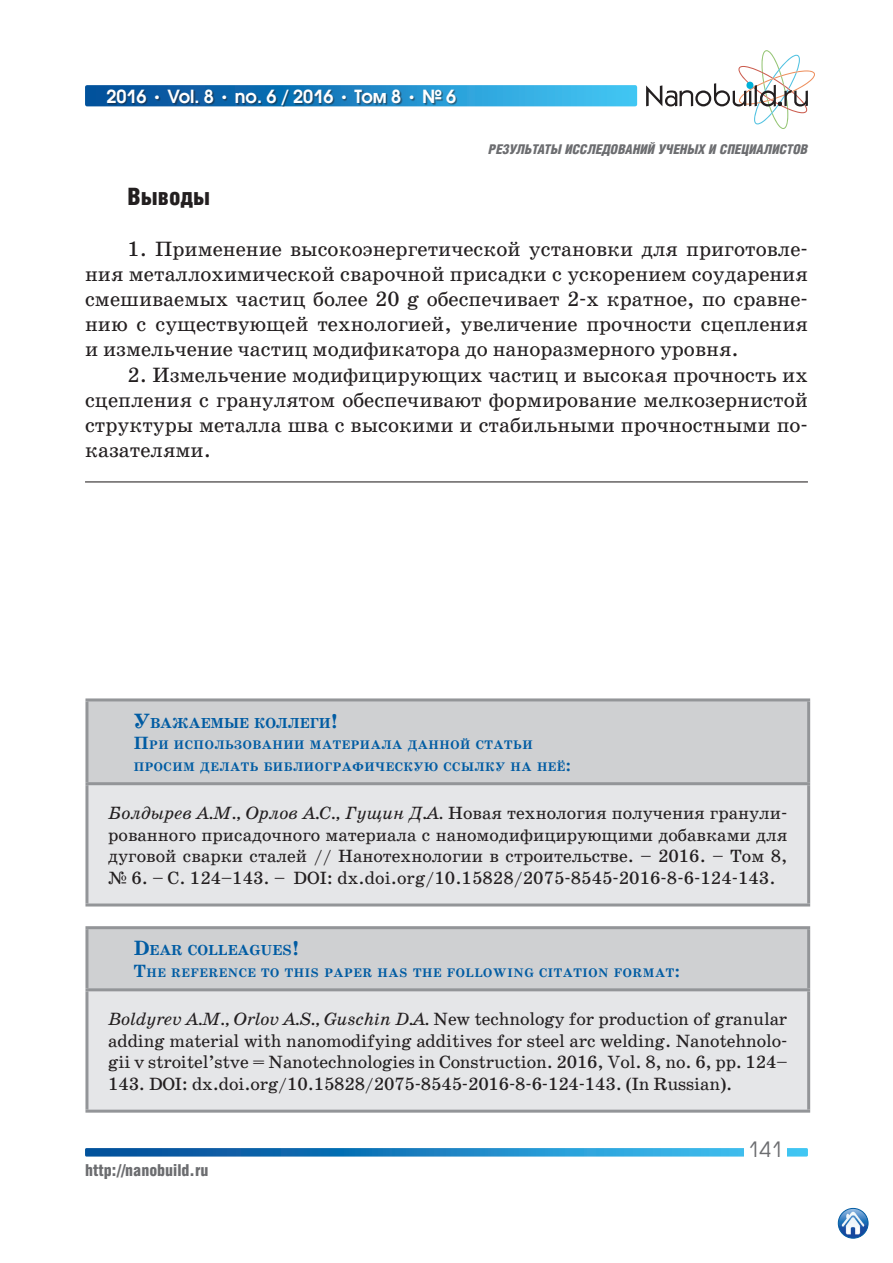
<style>
.page{position:relative;width:893px;height:1263px;background:#fff}
.page>*{position:absolute;margin:0;border:0;box-sizing:border-box;transform-origin:0 0}
.t1{font:900 24px "Helios Cond";color:#231f20}
.t2{font:21px/25.2px "School Book C";color:#231f20;text-align:justify}
.t3{font:21px "Avant Garde Gothic C";color:#6c6d70}
.t4{font:18px/21.6px "School Book C";letter-spacing:-.005em;color:#231f20;text-align:justify}
.t5{font:600 18px "Avant Garde Gothic C";color:#fff}
.t6{font:900 16.5px "Helios Cond";color:#6c6d70}
.t7{font:700 14.7px "School Book C";color:#015ca3}
.t8{font:italic 900 13.5px "Helios Cond";color:#6c6d70}
.t9{font:700 12.6px/21.6px "School Book C";letter-spacing:.045em;color:#015ca3}
.s1{font-family:"School Book C";font-weight:700}
.s2{font-size:21px}
.s3{font-size:18px}
.s4{font-style:italic}
</style>
<div class="page">
<svg style="left:85px;top:1148px;width:723px;height:8px;background:#1e84c3"></svg>
<div style="left:744px;top:1137px;width:43px;height:19px;background:#fff"></div>
<div style="left:85px;top:85px;width:552px;height:21px;background:linear-gradient(to right,#004694,#42c8f6);border-radius:2px"></div>
<div style="left:108px;top:90px;width:349px;height:17px;background:#231f20;opacity:.5"></div>
<svg style="left:646px;top:50px;width:169px;height:79px"></svg>
<img style="left:838px;top:1208px;width:30px;height:30px;border-radius:15px">
<div style="left:838px;top:1208px;width:30px;height:30px;border:1px solid #015ca3;border-radius:50%"></div>
<hr style="left:85px;top:481px;width:723px;height:1px;background:#231f20">
<div style="left:88px;top:701px;width:719px;height:81px;background:#cfd0d2"></div>
<svg style="left:87px;top:785px;width:722px;height:325px;background:#e2e2e4"></svg>
<hr style="left:85px;top:698px;width:725px;height:3px;background:#939598">
<hr style="left:85px;top:701px;width:3px;height:81px;background:#939598">
<hr style="left:807px;top:701px;width:3px;height:81px;background:#939598">
<hr style="left:85px;top:782px;width:725px;height:3px;background:#939598">
<hr style="left:85px;top:785px;width:3px;height:118px;background:#939598">
<hr style="left:807px;top:785px;width:3px;height:118px;background:#939598">
<hr style="left:85px;top:903px;width:725px;height:3px;background:#939598">
<hr style="left:85px;top:926px;width:725px;height:3px;background:#939598">
<hr style="left:85px;top:929px;width:3px;height:59px;background:#939598">
<hr style="left:807px;top:929px;width:3px;height:59px;background:#939598">
<hr style="left:85px;top:988px;width:725px;height:3px;background:#939598">
<hr style="left:85px;top:991px;width:3px;height:119px;background:#939598">
<hr style="left:807px;top:991px;width:3px;height:119px;background:#939598">
<hr style="left:85px;top:1110px;width:725px;height:3px;background:#939598">
<p class="t5" style="left:106px;top:85px;width:351px">2016 <span class="s1">•</span> Vol. 8 <span class="s1">•</span> no. 6 / 2016 <span class="s1">•</span> Том 8 <span class="s1">•</span> № 6</p>
<p class="t8" style="left:489px;top:142px;width:321px">РЕЗУЛЬТАТЫ ИССЛЕДОВАНИЙ УЧЕНЫХ И СПЕЦИАЛИСТОВ</p>
<h1 class="t1" style="left:128px;top:183px;width:84px">Выводы</h1>
<p class="t2" style="left:85px;top:236px;width:724px;text-indent:43px">1. Применение высокоэнергетической установки для приготовле&shy;ния металлохимической сварочной присадки с ускорением соударения смешиваемых частиц более 20 g обеспечивает 2-х кратное, по сравне&shy;нию с существующей технологией, увеличение прочности сцепления и измельчение частиц модификатора до наноразмерного уровня.</p>
<p class="t2" style="left:85px;top:362px;width:724px;text-indent:43px">2. Измельчение модифицирующих частиц и высокая прочность их сцепления с гранулятом обеспечивают формирование мелкозернистой структуры металла шва с высокими и стабильными прочностными по&shy;казателями.</p>
<p class="t7" style="left:134px;top:715px;width:206px"><span class="s2">У</span>ВАЖАЕМЫЕ КОЛЛЕГИ<span class="s2">!</span></p>
<p class="t9" style="left:134px;top:735px;width:439px"><span class="s3">П</span>РИ ИСПОЛЬЗОВАНИИ МАТЕРИАЛА ДАННОЙ СТАТЬИ<br>ПРОСИМ ДЕЛАТЬ БИБЛИОГРАФИЧЕСКУЮ ССЫЛКУ НА НЕЁ<span class="s3">:</span></p>
<p class="t4" style="left:108px;top:802px;width:681px"><span class="s4">Болдырев А.М., Орлов А.С., Гущин Д.А.</span> Новая технология получения гранули&shy;рованного присадочного материала с наномодифицирующими добавками для дуговой сварки сталей // Нанотехнологии в строительстве. – 2016. – Том 8, № 6. – С. 124–143. – DOI: dx.doi.org/10.15828/2075-8545-2016-8-6-124-143.</p>
<p class="t7" style="left:134px;top:943px;width:167px"><span class="s2">D</span>EAR COLLEAGUES<span class="s2">!</span></p>
<p class="t9" style="left:134px;top:962px;width:548px"><span class="s3">T</span>HE REFERENCE TO THIS PAPER HAS THE FOLLOWING CITATION FORMAT<span class="s3">:</span></p>
<p class="t4" style="left:108px;top:1008px;width:681px"><span class="s4">Boldyrev A.M., Orlov A.S., Guschin D.A.</span> New technology for production of granular adding material with nanomodifying additives for steel arc welding. Nanotehnolo&shy;gii v stroitel’stve = Nanotechnologies in Construction. 2016, Vol. 8, no. 6, pp. 124– 143. DOI: dx.doi.org/10.15828/2075-8545-2016-8-6-124-143. (In Russian).</p>
<p class="t6" style="left:85px;top:1161px;width:125px">http://nanobuild.ru</p>
<p class="t3" style="left:748px;top:1136px;width:36px">141</p>
</div>
